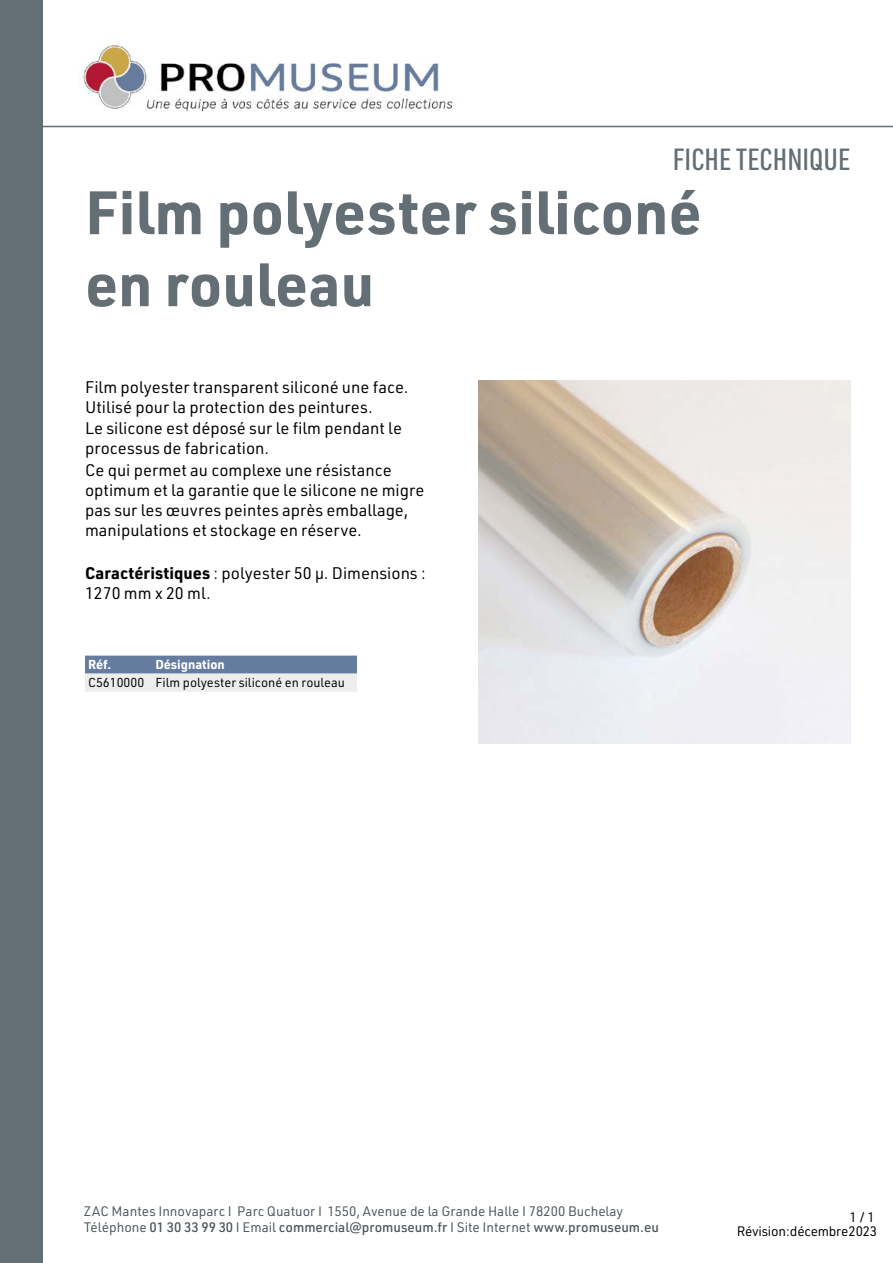
<style>
.page{position:relative;width:893px;height:1263px;background:#fff}
.page>*{position:absolute;margin:0;border:0;box-sizing:border-box;transform-origin:0 0}
.t1{font:700 60px/72px "URWDIN";color:#636e75}
.t2{font:500 30px "URWDIN Cond";color:#636e75}
.t3{font:16.5px/19.8px "URWDIN";color:#000}
.t4{font:13.5px/16.2px "URWDIN";color:#4c565c}
.t5{font:13.5px/14.9px "URWDIN";letter-spacing:-.02em;color:#000;text-align:right}
.t6{font:12.75px "URWDIN";color:#000}
.t7{font:700 12.75px "URWDIN";color:#fff}
.s1{font-weight:700}
.s2{font-weight:500}
</style>
<div class="page">
<div style="left:0;top:0;width:43px;height:1263px;background:#636e75"></div>
<hr style="left:43px;top:126px;width:850px;height:1px;background:#636e75">
<img style="left:83px;top:41px;width:370px;height:71px">
<img style="left:478px;top:381px;width:372px;height:362px">
<svg style="left:85px;top:656px;width:272px;height:36px;background:#abb6c7"></svg>
<h2 class="t2" style="left:673px;top:140px;width:179px">FICHE TECHNIQUE</h2>
<h1 class="t1" style="left:85px;top:174px;width:618px">Film polyester siliconé en rouleau</h1>
<p class="t3" style="left:85px;top:376px;width:325px">Film polyester transparent siliconé une face.<br>Utilisé pour la protection des peintures.</p>
<p class="t3" style="left:85px;top:418px;width:318px">Le silicone est déposé sur le film pendant le processus de fabrication.</p>
<p class="t3" style="left:85px;top:460px;width:341px">Ce qui permet au complexe une résistance optimum et la garantie que le silicone ne migre pas sur les œuvres peintes après emballage, manipulations et stockage en réserve.</p>
<p class="t3" style="left:85px;top:563px;width:342px"><span class="s1">Caractéristiques</span> : polyester 50 µ. Dimensions :<br>1270 mm x 20 ml.</p>
<p class="t7" style="left:88px;top:656px;width:25px">Réf.</p>
<p class="t7" style="left:155px;top:656px;width:71px">Désignation</p>
<p class="t6" style="left:88px;top:674px;width:258px">C5610000 Film polyester siliconé en rouleau</p>
<p class="t4" style="left:84px;top:1203px;width:576px">ZAC Mantes Innovaparc I Parc Quatuor I 1550, Avenue de la Grande Halle I 78200 Buchelay<br>Téléphone <span class="s2">01 30 33 99 30</span> I Email <span class="s2">commercial@promuseum.fr</span> I Site Internet <span class="s2">www.promuseum.eu</span></p>
<p class="t5" style="left:737px;top:1209px;width:142px">1 / 1<br>Révision : décembre 2023</p>
</div>
